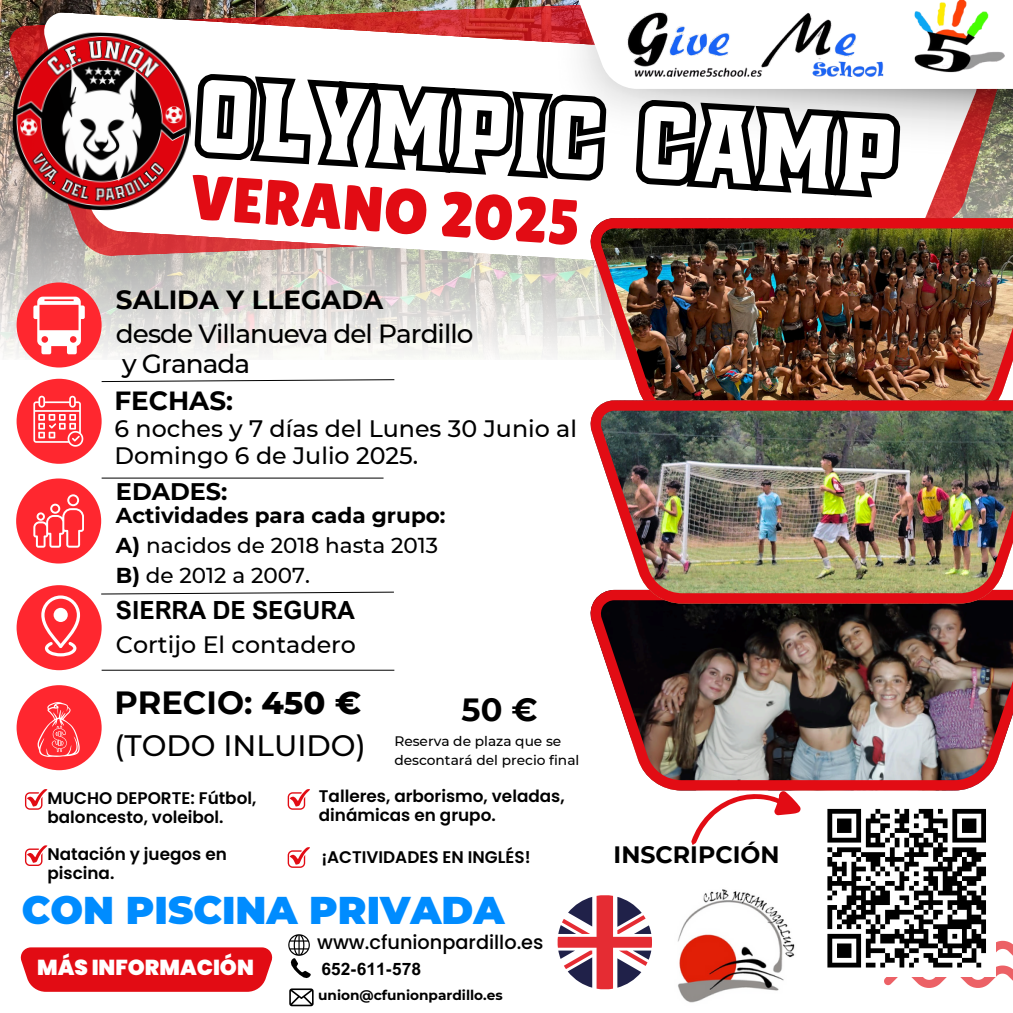
<style>
.page{position:relative;width:1013px;height:1013px;background:#fff}
.page>*{position:absolute;margin:0;border:0;box-sizing:border-box;transform-origin:0 0}
.t1{font:103.38px "Jawbreak Serif";color:#fff}
.t2{font:63.62px "Lilita One";color:#e20c14}
.t3{font:900 38.62px "Montserrat";color:#008cff}
.t4{font:700 32px "Montserrat";color:#000}
.t5{font:500 29.5px "Montserrat";color:#000}
.t6{font:500 26.25px/33.8px "Montserrat";letter-spacing:-.035em;color:#000}
.t7{font:700 26.25px "Montserrat";color:#000}
.t8{font:700 25px "Arial Nova";color:#000}
.t9{font:700 23.88px "Montserrat";color:#000}
.t10{font:500 23.75px/26.2px "Montserrat";color:#000}
.t11{font:700 23.62px "Montserrat";color:#000}
.t12{font:900 21.62px "Poppins";color:#fff}
.t13{font:500 21.5px "Montserrat";color:#000}
.t14{font:700 21.5px "Montserrat";color:#000}
.t15{font:500 19.25px "Poppins";color:#000}
.t16{font:700 17.12px "Arial Nova";color:#000}
.t17{font:600 16.75px/19.4px "Poppins";color:#000}
.t18{font:500 13.75px "Montserrat";color:#000}
.t19{font:700 13.75px "Montserrat";color:#000}
.s1{font-weight:700}
.s2{font-weight:800}
</style>
<div class="page">
<svg style="left:0;top:17px;width:590px;height:351px"></svg>
<img style="left:8px;top:0;width:1004px;height:256px">
<svg style="left:43px;top:12px;width:934px;height:266px"></svg>
<img style="left:536px;top:7px;width:476px;height:196px">
<svg style="left:541px;top:0;width:471px;height:89px"></svg>
<img style="left:590px;top:603px;width:422px;height:187px">
<img style="left:624px;top:0;width:380px;height:77px">
<img style="left:590px;top:218px;width:422px;height:182px">
<img style="left:590px;top:400px;width:422px;height:203px">
<div style="left:17px;top:585px;width:85px;height:85px;background:#ff272f;border-radius:50%"></div>
<div style="left:17px;top:685px;width:85px;height:85px;background:#ff272f;border-radius:50%"></div>
<svg style="left:38px;top:702px;width:42px;height:55px"></svg>
<svg style="left:41px;top:595px;width:39px;height:61px"></svg>
<div style="left:54px;top:608px;width:14px;height:14px;background:#fff;border-radius:50%"></div>
<div style="left:17px;top:379px;width:85px;height:85px;background:#ff272f;border-radius:50%"></div>
<div style="left:16px;top:478px;width:85px;height:85px;background:#ff272f;border-radius:50%"></div>
<div style="left:17px;top:282px;width:85px;height:85px;background:#ff272f;border-radius:50%"></div>
<svg style="left:33px;top:296px;width:52px;height:58px"></svg>
<svg style="left:33px;top:396px;width:50px;height:50px"></svg>
<svg style="left:33px;top:494px;width:51px;height:53px"></svg>
<svg style="left:557px;top:895px;width:95px;height:94px"></svg>
<svg style="left:691px;top:783px;width:109px;height:62px"></svg>
<div style="left:21px;top:947px;width:251px;height:44px;background:#e20c14"></div>
<svg style="left:25px;top:789px;width:22px;height:20px"></svg>
<svg style="left:288px;top:789px;width:22px;height:20px"></svg>
<svg style="left:25px;top:845px;width:22px;height:20px"></svg>
<svg style="left:288px;top:847px;width:22px;height:20px"></svg>
<svg style="left:288px;top:934px;width:23px;height:44px"></svg>
<svg style="left:289px;top:988px;width:24px;height:18px"></svg>
<img style="left:10px;top:30px;width:184px;height:183px">
<svg style="left:101px;top:379px;width:294px;height:3px"></svg>
<hr style="left:102px;top:477px;width:281px;height:1px;background:#000">
<hr style="left:102px;top:669px;width:292px;height:1px;background:#000">
<svg style="left:101px;top:591px;width:293px;height:4px"></svg>
<img style="left:678px;top:889px;width:117px;height:114px">
<svg style="left:183px;top:53px;width:729px;height:156px"></svg>
<svg style="left:827px;top:808px;width:185px;height:179px"></svg>
<h6 class="t1" style="left:200px;top:76px;width:701px;rotate:3deg">OLYMPIC CAMP</h6>
<p class="t2" style="left:193px;top:160px;width:392px;rotate:4deg">VERANO 2025</p>
<p class="t6" style="left:116px;top:283px;width:359px"><span class="s1">SALIDA Y LLEGADA<br></span>desde Villanueva del Pardillo</p>
<p class="t6" style="left:122px;top:346px;width:130px">y Granada</p>
<h2 class="t7" style="left:114px;top:385px;width:120px">FECHAS:</h2>
<h2 class="t10" style="left:114px;top:416px;width:464px">6 noches y 7 días del Lunes 30 Junio al<br>Domingo 6 de Julio 2025.</h2>
<p class="t9" style="left:116px;top:477px;width:113px">EDADES:</p>
<p class="t14" style="left:116px;top:502px;width:331px">Actividades para cada grupo:</p>
<h6 class="t13" style="left:116px;top:532px;width:324px"><span class="s1">A)</span> nacidos de 2018 hasta 2013</h6>
<p class="t13" style="left:116px;top:562px;width:195px"><span class="s1">B)</span> de 2012 a 2007.</p>
<p class="t8" style="left:116px;top:594px;width:240px">SIERRA DE SEGURA</p>
<p class="t10" style="left:116px;top:631px;width:241px">Cortijo El contadero</p>
<p class="t4" style="left:114px;top:683px;width:248px">PRECIO: <span class="s2">450 €</span></p>
<p class="t5" style="left:114px;top:727px;width:253px">(TODO INLUIDO)</p>
<h6 class="t4" style="left:461px;top:689px;width:78px">50 €</h6>
<p class="t18" style="left:394px;top:732px;width:168px">Reserva de plaza que se</p>
<h4 class="t18" style="left:394px;top:751px;width:186px">descontará del precio final</h4>
<p class="t17" style="left:47px;top:788px;width:210px">MUCHO DEPORTE: Fútbol, baloncesto, voleibol.</p>
<p class="t17" style="left:319px;top:786px;width:247px">Talleres, arborismo, veladas, dinámicas en grupo.</p>
<p class="t17" style="left:47px;top:845px;width:181px;line-height:18.5px">Natación y juegos en piscina.</p>
<p class="t17" style="left:321px;top:847px;width:211px">¡ACTIVIDADES EN INGLÉS!</p>
<p class="t3" style="left:22px;top:886px;width:484px">CON PISCINA PRIVADA</p>
<p class="t16" style="left:321px;top:957px;width:101px">652-611-578</p>
<p class="t19" style="left:318px;top:986px;width:186px">union@cfunionpardillo.es</p>
<p class="t15" style="left:317px;top:929px;width:228px">www.cfunionpardillo.es</p>
<p class="t12" style="left:37px;top:952px;width:218px">MÁS INFORMACIÓN</p>
<p class="t11" style="left:613px;top:840px;width:167px">INSCRIPCIÓN</p>
</div>
